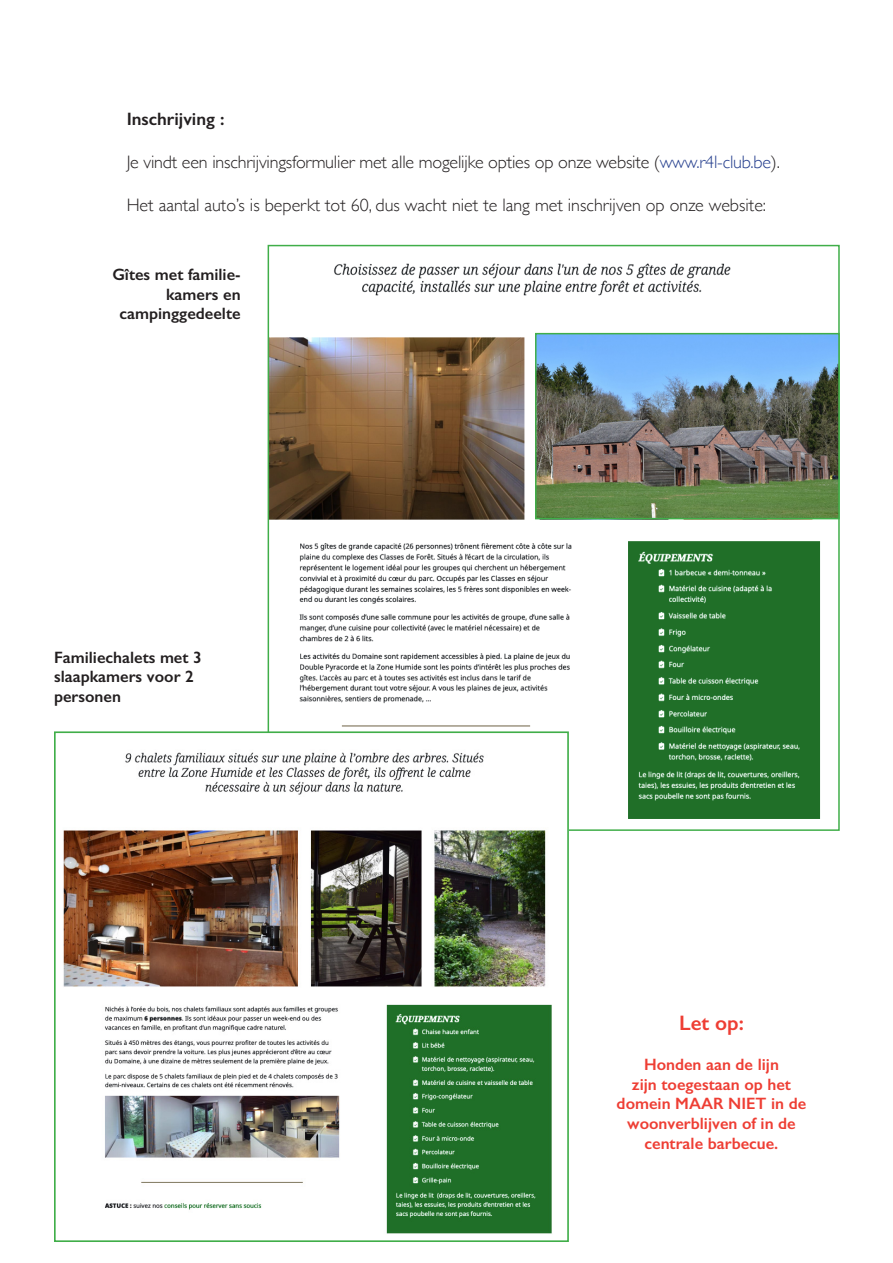
<style>
.page{position:relative;width:893px;height:1263px;background:#fff}
.page>*{position:absolute;margin:0;border:0;box-sizing:border-box;transform-origin:0 0}
.t1{font:600 21px "Gill Sans";color:#ee3e34}
.t2{font:300 18px "Gill Sans";letter-spacing:-.01em;color:#231f20}
.t3{font:600 18px "Gill Sans";color:#231f20}
.t4{font:600 16.5px/19.8px "Gill Sans";color:#ee3e34;text-align:center}
.t5{font:600 16.5px/19.8px "Gill Sans";color:#231f20;text-align:right}
.s1{color:#253f8e}
</style>
<div class="page">
<img style="left:271px;top:263px;width:566px;height:556px">
<img style="left:538px;top:336px;width:299px;height:180px">
<div style="left:535px;top:333px;width:305px;height:186px;border:2px solid #40ae49"></div>
<img style="left:63px;top:734px;width:503px;height:500px">
<div style="left:54px;top:731px;width:515px;height:511px;border:2px solid #40ae49"></div>
<p class="t3" style="left:127px;top:108px;width:99px">Inschrijving :</p>
<p class="t2" style="left:127px;top:148px;width:655px">Je vindt een inschrijvingsformulier met alle mogelijke opties op onze website (<span class="s1">www.r4l-club.be</span>).</p>
<p class="t2" style="left:127px;top:191px;width:641px">Het aantal auto’s is beperkt tot 60, dus wacht niet te lang met inschrijven op onze website:</p>
<p class="t5" style="left:112px;top:264px;width:130px">Gîtes met familie&shy;kamers en campinggedeelte</p>
<p class="t5" style="left:54px;top:647px;width:149px;text-align:left">Familiechalets met 3 slaapkamers voor 2 personen</p>
<p class="t1" style="left:679px;top:1010px;width:66px">Let op:</p>
<p class="t4" style="left:617px;top:1054px;width:191px">Honden aan de lijn<br>zijn toegestaan op het domein MAAR NIET in de woonverblijven of in de centrale barbecue.</p>
</div>
